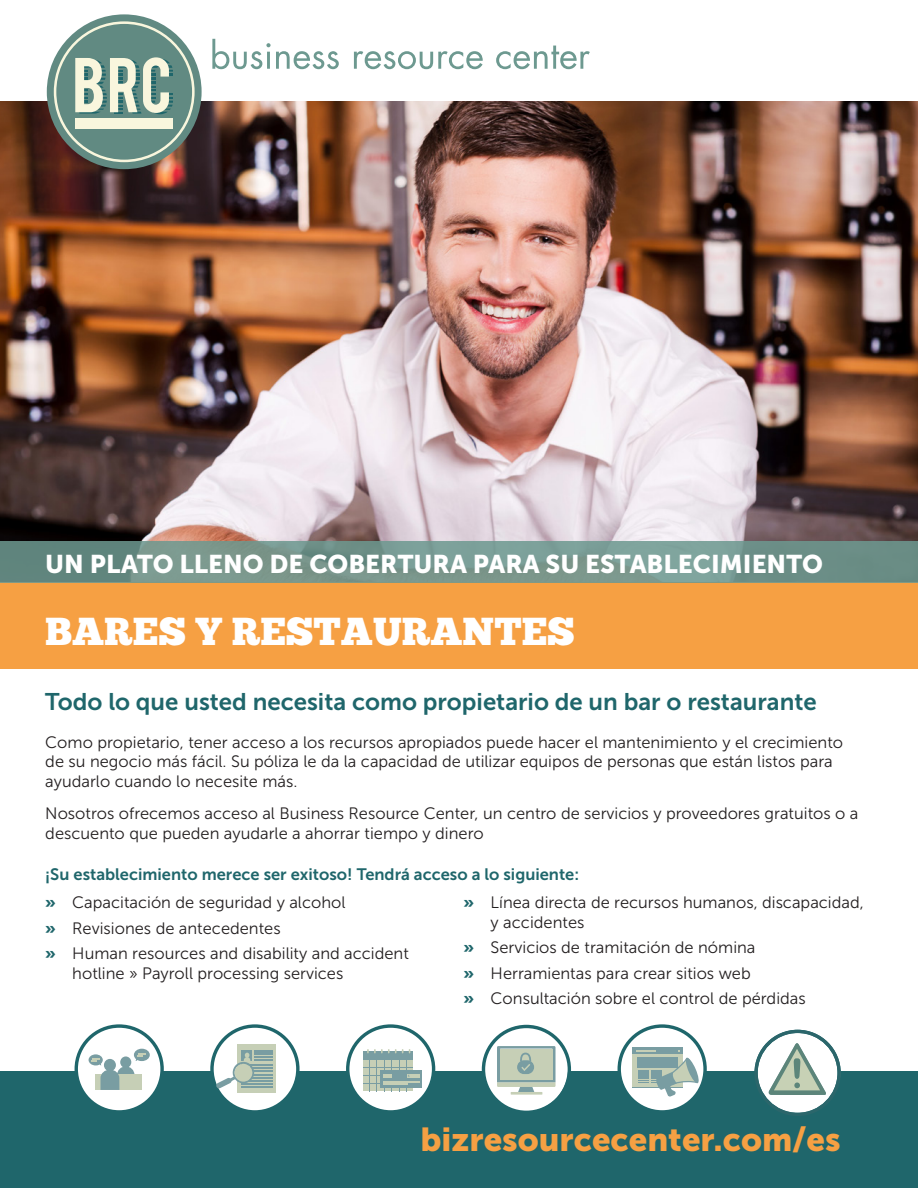
<style>
.page{position:relative;width:918px;height:1188px;background:#fff}
.page>*{position:absolute;margin:0;border:0;box-sizing:border-box;transform-origin:0 0}
.t1{font:39px "Chunk Five";color:#fff}
.t2{font:33px "Museo Sans 900";color:#f6a043}
.Sub-title{font:25.5px "Museo Sans 900";color:#fff}
.A-head{font:24px "Museo Sans 700";color:#1f666b}
.Paragraph{font:16.5px/19.8px "Museo Sans 300";color:#231f20}
.Bullet_list_-_Split{font:16.5px/19.5px "Museo Sans 300";color:#231f20}
.B-head{font:16.5px "Museo Sans 700";color:#1f666b}
.s1{font-family:"Museo Sans 900";color:#1f666b}
</style>
<div class="page">
<div style="left:0;top:581px;width:918px;height:88px;background:#f6a043"></div>
<div style="left:0;top:1071px;width:918px;height:117px;background:#1f666b"></div>
<svg style="left:75px;top:1024px;width:89px;height:87px"></svg>
<svg style="left:210px;top:1024px;width:90px;height:87px"></svg>
<svg style="left:346px;top:1024px;width:89px;height:87px"></svg>
<svg style="left:482px;top:1025px;width:89px;height:86px"></svg>
<svg style="left:618px;top:1024px;width:89px;height:87px"></svg>
<img style="left:0;top:101px;width:918px;height:440px">
<svg style="left:0;top:541px;width:918px;height:42px;background:#73948b"></svg>
<svg style="left:212px;top:39px;width:127px;height:30px"></svg>
<svg style="left:354px;top:51px;width:129px;height:18px"></svg>
<svg style="left:496px;top:46px;width:94px;height:23px"></svg>
<div style="left:47px;top:14px;width:155px;height:155px;background:#618a82;border-radius:50%"></div>
<svg style="left:54px;top:21px;width:141px;height:141px"></svg>
<svg style="left:754px;top:1030px;width:87px;height:86px"></svg>
<p class="Sub-title" style="left:45px;top:550px;width:779px">UN PLATO LLENO DE COBERTURA PARA SU ESTABLECIMIENTO</p>
<p class="t1" style="left:45px;top:608px;width:531px">BARES Y RESTAURANTES</p>
<p class="A-head" style="left:45px;top:688px;width:773px">Todo lo que usted necesita como propietario de un bar o restaurante</p>
<p class="Paragraph" style="left:45px;top:732px;width:799px">Como propietario, tener acceso a los recursos apropiados puede hacer el mantenimiento y el crecimiento de su negocio más fácil. Su póliza le da la capacidad de utilizar equipos de personas que están listos para ayudarlo cuando lo necesite más.</p>
<p class="Paragraph" style="left:45px;top:803px;width:815px">Nosotros ofrecemos acceso al Business Resource Center, un centro de servicios y proveedores gratuitos o a descuento que pueden ayudarle a ahorrar tiempo y dinero</p>
<p class="B-head" style="left:45px;top:865px;width:535px">¡Su establecimiento merece ser exitoso! Tendrá acceso a lo siguiente:</p>
<p class="Bullet_list_-_Split" style="left:45px;top:893px;width:302px"><span class="s1">»</span> Capacitación de seguridad y alcohol</p>
<p class="Bullet_list_-_Split" style="left:45px;top:918px;width:237px"><span class="s1">»</span> Revisiones de antecedentes</p>
<p class="Bullet_list_-_Split" style="left:72px;top:944px;width:338px;text-indent:-27px"><span class="s1">»</span> Human resources and disability and accident hotline » Payroll processing services</p>
<p class="Bullet_list_-_Split" style="left:491px;top:893px;width:375px;text-indent:-27px"><span class="s1">»</span> Línea directa de recursos humanos, discapacidad, y accidentes</p>
<p class="Bullet_list_-_Split" style="left:464px;top:938px;width:293px"><span class="s1">»</span> Servicios de tramitación de nómina</p>
<p class="Bullet_list_-_Split" style="left:464px;top:963px;width:289px"><span class="s1">»</span> Herramientas para crear sitios web</p>
<p class="Bullet_list_-_Split" style="left:464px;top:989px;width:344px"><span class="s1">»</span> Consultación sobre el control de pérdidas</p>
<p class="t2" style="left:421px;top:1121px;width:422px">bizresourcecenter.com/es</p>
</div>
